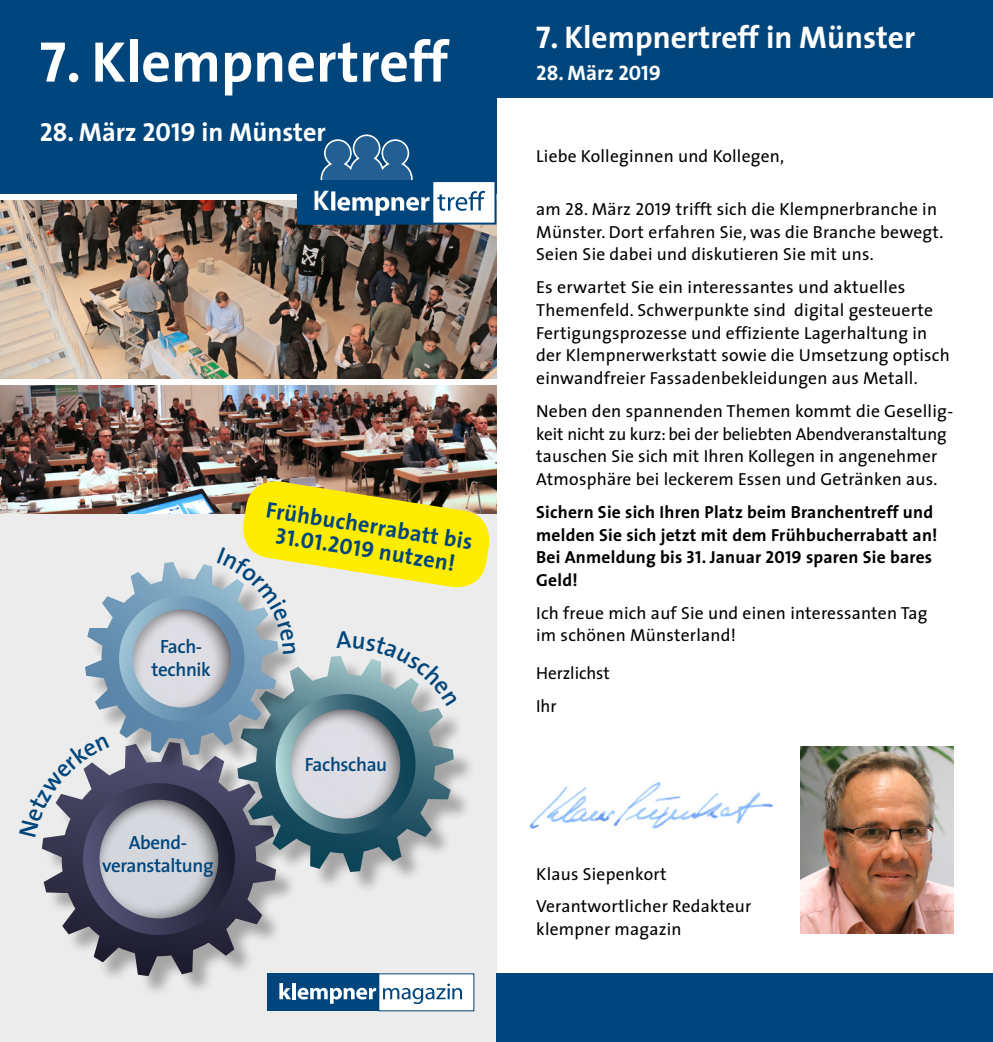
<style>
.page{position:relative;width:993px;height:1042px;background:#fff}
.page>*{position:absolute;margin:0;border:0;box-sizing:border-box;transform-origin:0 0}
.t1{font:700 57.75px "The Sans";color:#fff}
.t2{font:700 31.5px "The Sans";color:#fff}
.t3{font:700 28.53px "The Sans";color:#fff}
.t4{font:700 26.25px "The Sans";color:#fff}
.t5{font:700 22.75px "The Sans";color:#00467c}
.t6{font:22.75px "The Sans Bold Caps";color:#00467c}
.t7{font:21px "The Sans Bold Caps";color:#fff}
.t8{font:600 19.25px/23.1px "The Sans";letter-spacing:-.02em;color:#00467c;text-align:center}
.t9{font:17.5px/22.8px "The Sans";letter-spacing:.015em;color:#000}
.t10{font:700 17.5px/22.8px "The Sans";letter-spacing:.015em;color:#000}
.t11{font:17.5px/32.7px "The Sans";letter-spacing:-.005em;color:#000}
.s1{font-family:"The Sans Bold Caps";font-weight:400}
.s2{font-family:"The Sans";font-weight:700}
.s3{font-family:"The Sans Caps"}
</style>
<div class="page">
<img style="left:0;top:385px;width:496px;height:129px">
<img style="left:0;top:200px;width:496px;height:178px">
<div style="left:0;top:514px;width:496px;height:528px;background:#ececec"></div>
<div style="left:0;top:0;width:496px;height:193px;background:#00467c"></div>
<svg style="left:297px;top:134px;width:199px;height:91px"></svg>
<div style="left:45px;top:745px;width:252px;height:252px;background:#000;opacity:.3"></div>
<svg style="left:45px;top:943px;width:231px;height:33px"></svg>
<div style="left:378px;top:973px;width:96px;height:38px;background:#fff"></div>
<div style="left:267px;top:973px;width:112px;height:38px;background:#00467c"></div>
<svg style="left:279px;top:983px;width:12px;height:16px"></svg>
<hr style="left:292px;top:983px;width:4px;height:16px;background:#fff">
<svg style="left:297px;top:988px;width:79px;height:16px"></svg>
<svg style="left:383px;top:983px;width:79px;height:21px"></svg>
<div style="left:496px;top:973px;width:496px;height:69px;background:#00467c"></div>
<div style="left:481px;top:0;width:511px;height:98px;background:#00467c"></div>
<img style="left:800px;top:746px;width:152px;height:187px">
<img style="left:529px;top:781px;width:245px;height:48px">
<svg style="left:19px;top:477px;width:474px;height:466px"></svg>
<h1 class="t1" style="left:40px;top:14px;width:410px"><span class="s1">7</span>. Klempnertreff</h1>
<h3 class="t4" style="left:40px;top:110px;width:288px"><span class="s1">28</span>. März <span class="s1">2019</span> in Münster</h3>
<h3 class="t3" style="left:312px;top:177px;width:18px">K</h3>
<p class="t8" style="left:151px;top:634px;width:61px">Fach&shy;technik</p>
<p class="t8" style="left:102px;top:830px;width:113px">Abend&shy;veranstaltung</p>
<h3 class="t5" style="left:269px;top:490px;width:210px;rotate:9deg">Frühbucherrabatt bis</h3>
<h3 class="t6" style="left:279px;top:516px;width:182px;rotate:9deg">31.01.2019 <span class="s2">nutzen!</span></h3>
<p class="t8" style="left:305px;top:753px;width:84px">Fachschau</p>
<h2 class="t2" style="left:536px;top:11px;width:380px"><span class="s1">7</span>. Klempnertreff in Münster</h2>
<p class="t7" style="left:536px;top:55px;width:126px">28<span class="s2">. März</span> 2019</p>
<p class="t9" style="left:536px;top:144px;width:249px">Liebe Kolleginnen und Kollegen,</p>
<p class="t9" style="left:536px;top:197px;width:409px">am <span class="s3">28</span>. März <span class="s3">2019</span> trifft sich die Klempnerbranche in<br>Münster. Dort erfahren Sie, was die Branche bewegt.<br>Seien Sie dabei und diskutieren Sie mit uns.</p>
<p class="t9" style="left:536px;top:275px;width:415px">Es erwartet Sie ein interessantes und aktuelles Themenfeld. Schwerpunkte sind digital gesteuerte Fertigungsprozesse und effiziente Lagerhaltung in der Klempnerwerkstatt sowie die Umsetzung optisch einwandfreier Fassadenbekleidungen aus Metall.</p>
<p class="t9" style="left:536px;top:399px;width:418px">Neben den spannenden Themen kommt die Gesellig&shy;keit nicht zu kurz: bei der beliebten Abendveranstaltung tauschen Sie sich mit Ihren Kollegen in angenehmer Atmosphäre bei leckerem Essen und Getränken aus.</p>
<p class="t10" style="left:536px;top:500px;width:403px">Sichern Sie sich Ihren Platz beim Branchentreff und melden Sie sich jetzt mit dem Frühbucherrabatt an!<br>Bei Anmeldung bis <span class="s1">31</span>. Januar <span class="s1">2019</span> sparen Sie bares Geld!</p>
<p class="t9" style="left:536px;top:601px;width:393px">Ich freue mich auf Sie und einen interessanten Tag im schönen Münsterland!</p>
<p class="t11" style="left:536px;top:656px;width:75px">Herzlichst<br>Ihr</p>
<p class="t9" style="left:536px;top:857px;width:216px;line-height:32.7px">Klaus Siepenkort<br>Verantwortlicher Redakteur</p>
<p class="t9" style="left:536px;top:917px;width:147px">klempner magazin</p>
</div>
